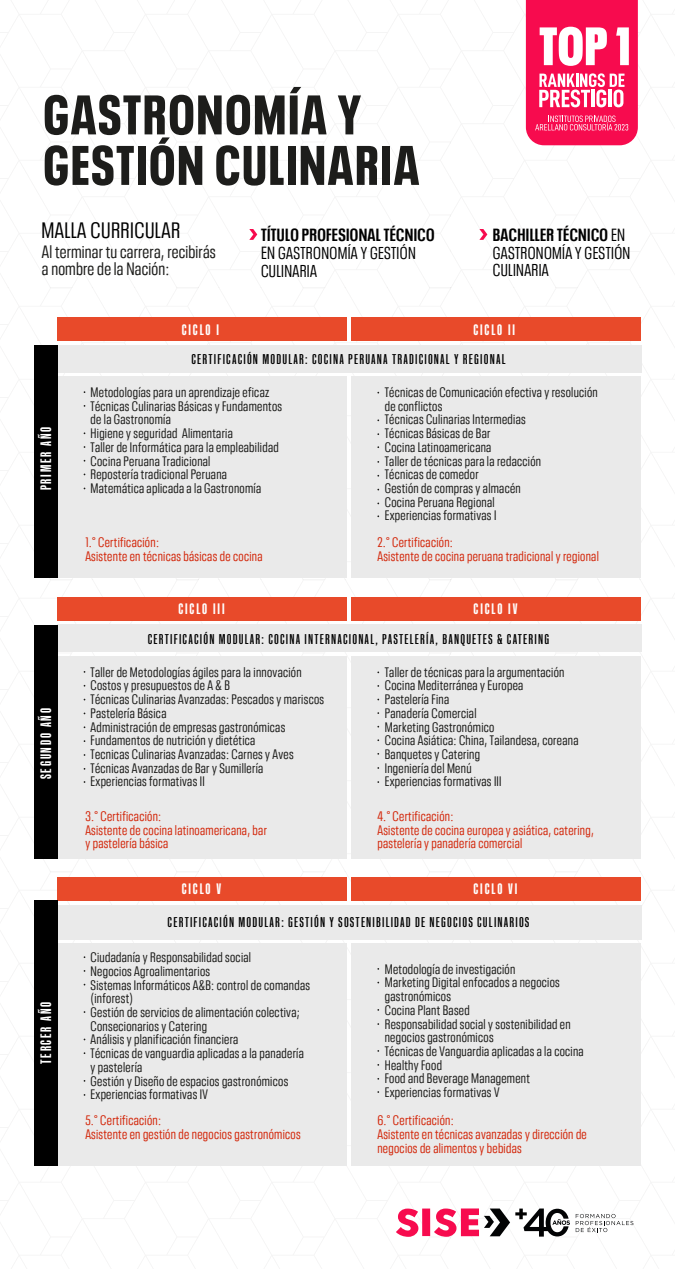
<style>
.page{position:relative;width:675px;height:1269px;background:#fff}
.page>*{position:absolute;margin:0;border:0;box-sizing:border-box;transform-origin:0 0}
.t1{font:900 condensed 55.19px/50.5px "Neue Plak";letter-spacing:.04em;color:#1d1d1b}
.t2{font:condensed 22.19px "Neue Plak";letter-spacing:.02em;color:#000;scale:1.08 1}
.t3{font:condensed 17.75px/17.4px "Neue Plak";letter-spacing:.01em;color:#1d1d1b;scale:1.08 1}
.t4{font:700 condensed 17.56px "Neue Plak";letter-spacing:.02em;color:#000;scale:1.05 1}
.t5{font:condensed 17.12px/17.5px "Neue Plak";letter-spacing:.02em;color:#000;scale:1.05 1}
.t6{font:700 15.44px "Kaneda Gothic";letter-spacing:.12em;color:#fff}
.t7{font:500 14.06px "Kaneda Gothic";letter-spacing:.08em;color:#000;scale:1.04 1}
.t8{font:condensed 13.69px/13.7px "Neue Plak";letter-spacing:.02em;color:#1d1d1b;scale:1.08 1}
.t9{font:condensed 13.69px/13.7px "Neue Plak";letter-spacing:.02em;color:#d3290d;scale:1.08 1}
.s1{font-size:17.56px}
.s2{font-weight:400}
</style>
<div class="page">
<svg style="left:8px;top:598px;width:190px;height:274px"></svg>
<svg style="left:198px;top:580px;width:253px;height:292px"></svg>
<svg style="left:451px;top:620px;width:191px;height:252px"></svg>
<svg style="left:19px;top:890px;width:179px;height:220px"></svg>
<svg style="left:198px;top:872px;width:253px;height:68px"></svg>
<svg style="left:451px;top:900px;width:191px;height:40px"></svg>
<div style="left:57px;top:317px;width:290px;height:24px;background:#e84a2a"></div>
<div style="left:351px;top:317px;width:290px;height:24px;background:#e84a2a"></div>
<div style="left:57px;top:345px;width:584px;height:27px;background:#eaeaea"></div>
<div style="left:57px;top:376px;width:290px;height:202px;background:#eaeaea"></div>
<div style="left:351px;top:376px;width:290px;height:202px;background:#eaeaea"></div>
<div style="left:34px;top:345px;width:23px;height:233px;background:#000"></div>
<div style="left:57px;top:943px;width:290px;height:222px;background:#eaeaea"></div>
<div style="left:351px;top:943px;width:290px;height:222px;background:#eaeaea"></div>
<div style="left:57px;top:597px;width:290px;height:23px;background:#e84a2a"></div>
<div style="left:351px;top:597px;width:290px;height:23px;background:#e84a2a"></div>
<div style="left:57px;top:624px;width:584px;height:28px;background:#eaeaea"></div>
<div style="left:57px;top:655px;width:290px;height:203px;background:#eaeaea"></div>
<div style="left:351px;top:655px;width:290px;height:203px;background:#eaeaea"></div>
<div style="left:34px;top:624px;width:23px;height:234px;background:#000"></div>
<div style="left:57px;top:876px;width:290px;height:24px;background:#e84a2a"></div>
<div style="left:351px;top:876px;width:290px;height:24px;background:#e84a2a"></div>
<div style="left:57px;top:905px;width:584px;height:34px;background:#eaeaea"></div>
<div style="left:34px;top:900px;width:23px;height:265px;background:#000"></div>
<svg style="left:526px;top:0;width:112px;height:145px"></svg>
<svg style="left:8px;top:1163px;width:633px;height:93px"></svg>
<svg style="left:249px;top:229px;width:8px;height:11px"></svg>
<svg style="left:479px;top:229px;width:8px;height:11px"></svg>
<h1 class="t1" style="left:44px;top:85px;width:377px">GASTRONOMÍA Y<br>GESTIÓN CULINARIA</h1>
<h2 class="t2" style="left:41px;top:215px;width:130px">MALLA CURRICULAR</h2>
<p class="t3" style="left:42px;top:242px;width:163px">Al terminar tu carrera, recibirás anombre dela Nación:</p>
<p class="t4" style="left:261px;top:222px;width:167px">TÍTULO PROFESIONAL TÉCNICO</p>
<p class="t5" style="left:261px;top:243px;width:149px"><span class="s1">EN</span> GASTRONOMÍAY GESTIÓN<br>CULINARIA</p>
<p class="t4" style="left:493px;top:222px;width:128px">BACHILLER TÉCNICO <span class="s2">EN</span></p>
<p class="t5" style="left:493px;top:242px;width:133px">GASTRONOMÍA Y GESTIÓN<br>CULINARIA</p>
<p class="t6" style="left:182px;top:321px;width:39px">CICLO I</p>
<p class="t6" style="left:473px;top:321px;width:43px">CICLO II</p>
<p class="t6" style="left:37px;top:490px;width:65px;rotate:-90deg">PRIMER AÑO</p>
<p class="t6" style="left:37px;top:779px;width:73px;rotate:-90deg">SEGUNDO AÑO</p>
<p class="t6" style="left:37px;top:1064px;width:64px;rotate:-90deg">TERCER AÑO</p>
<p class="t7" style="left:191px;top:351px;width:304px">CERTIFICACIÓN MODULAR: COCINA PERUANA TRADICIONAL Y REGIONAL</p>
<p class="t8" style="left:91px;top:384px;width:179px">Metodologías paraun aprendizajeeficaz Técnicas Culinarias Básicas y Fundamentos de la Gastronomía<br>Higiene y seguridad Alimentaria<br>Taller de Informáticapara la empleabilidad CocinaPeruanaTradicional<br>Repostería tradicionalPeruana Matemáticaaplicadaala Gastronomía</p>
<p class="t8" style="left:385px;top:384px;width:199px">Técnicas de Comunicaciónefectiva y resolución deconflictos<br>Técnicas Culinarias Intermedias<br>TécnicasBásicasde Bar<br>CocinaLatinoamericana<br>Taller de técnicas paralaredacción<br>Técnicas decomedor<br>Gestión decompras yalmacén<br>CocinaPeruana Regional<br>Experiencias formativas I</p>
<p class="t9" style="left:85px;top:534px;width:166px">1.° Certificación:<br>Asistente en técnicas básicas de cocina</p>
<p class="t9" style="left:377px;top:534px;width:207px">2.° Certificación:<br>Asistente de cocina peruana tradicional y regional</p>
<p class="t6" style="left:178px;top:600px;width:48px">CICLO III</p>
<p class="t6" style="left:474px;top:600px;width:45px">CICLO IV</p>
<p class="t7" style="left:148px;top:631px;width:387px">CERTIFICACIÓN MODULAR: COCINA INTERNACIONAL, PASTELERÍA, BANQUETES &amp; CATERING</p>
<p class="t8" style="left:91px;top:664px;width:218px">Taller de Metodologíaságiles para la innovación Costos y presupuestos de A &amp; B<br>Técnicas Culinarias Avanzadas:Pescados y mariscos PasteleríaBásica<br>Administraciónde empresas gastronómicas Fundamentos de nutrición y dietética<br>Tecnicas Culinarias Avanzadas: Carnes yAves Técnicas Avanzadas deBar y Sumillería<br>Experiencias formativas II</p>
<p class="t8" style="left:385px;top:664px;width:181px">Taller de técnicas paralaargumentación<br>Cocina Mediterráneay Europea<br>PasteleríaFina<br>Panadería Comercial<br>Marketing Gastronómico<br>CocinaAsiática: China, Tailandesa, coreana<br>Banquetes y Catering<br>Ingenieríadel Menú<br>Experiencias formativas III</p>
<p class="t9" style="left:85px;top:808px;width:170px">3.° Certificación:<br>Asistente de cocinalatinoamericana, bar ypasteleríabásica</p>
<p class="t9" style="left:377px;top:808px;width:202px">4.° Certificación:<br>Asistente de cocinaeuropea yasiática, catering, pasteleríay panadería comercial</p>
<p class="t6" style="left:182px;top:880px;width:41px">CICLO V</p>
<p class="t6" style="left:474px;top:880px;width:45px">CICLO VI</p>
<p class="t7" style="left:168px;top:913px;width:349px">CERTIFICACIÓN MODULAR: GESTIÓN Y SOSTENIBILIDAD DE NEGOCIOS CULINARIOS</p>
<p class="t8" style="left:91px;top:949px;width:205px">Ciudadanía y Responsabilidad social NegociosAgroalimentarios<br>Sistemas Informáticos A&amp;B: control decomandas (inforest)<br>Gestión de servicios de alimentación colectiva; Consecionarios y Catering<br>Análisis y planificación financiera<br>Técnicas devanguardiaaplicadas a lapanadería y pastelería<br>Gestióny Diseño de espacios gastronómicos Experiencias formativas IV</p>
<p class="t8" style="left:385px;top:961px;width:186px">Metodología deinvestigación<br>Marketing Digitalenfocados a negocios gastronómicos<br>CocinaPlantBased<br>Responsabilidad social y sostenibilidad en negocios gastronómicos<br>Técnicas deVanguardiaaplicadas a la cocina<br>Healthy Food<br>Food and Beverage Management<br>Experiencias formativas V</p>
<p class="t9" style="left:85px;top:1112px;width:201px">5.° Certificación:<br>Asistente engestión de negocios gastronómicos</p>
<p class="t9" style="left:377px;top:1112px;width:195px">6.° Certificación:<br>Asistenteentécnicas avanzadas ydirección de negocios de alimentos ybebidas</p>
</div>
